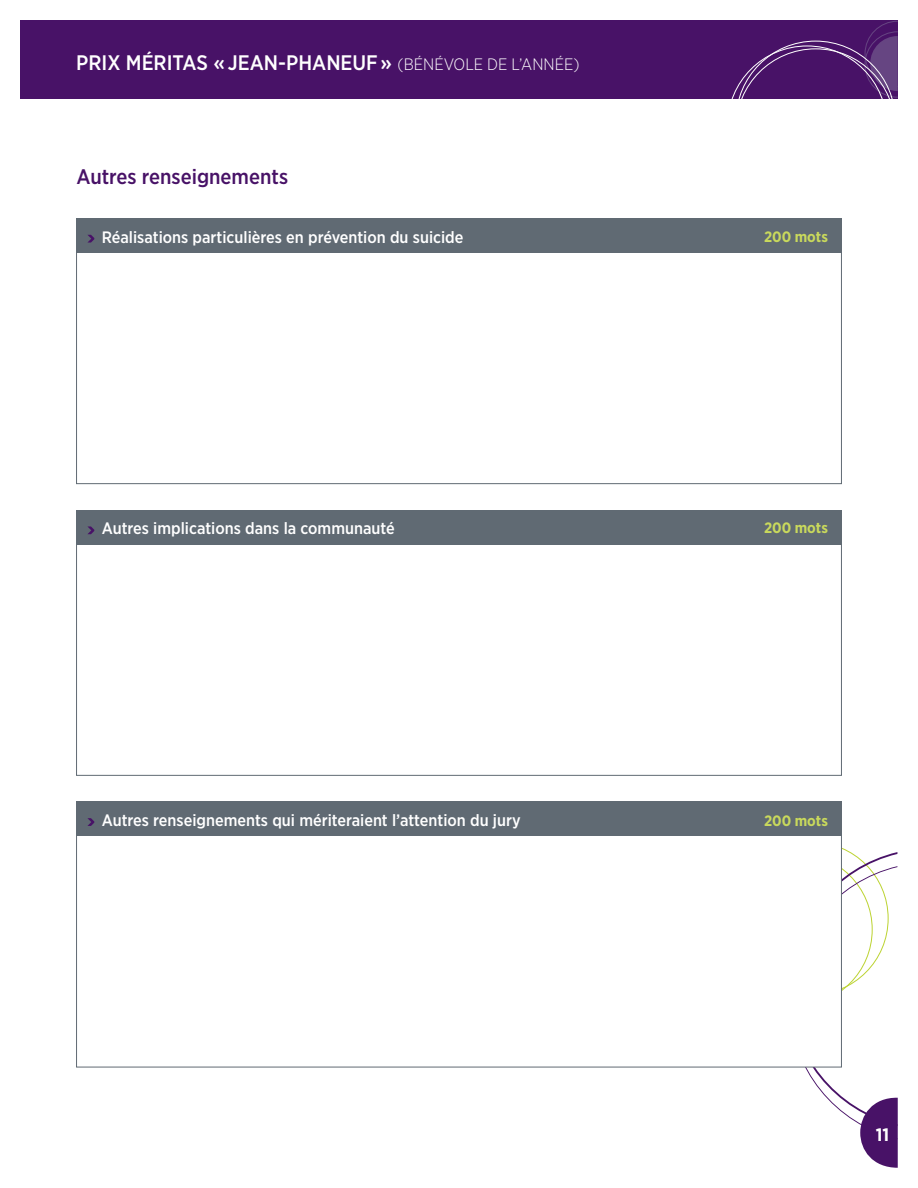
<style>
.page{position:relative;width:918px;height:1188px;background:#fff}
.page>*{position:absolute;margin:0;border:0;box-sizing:border-box;transform-origin:0 0}
.t1{font:500 21px "Gotham Narrow";color:#fff}
.t2{font:500 21px "Gotham Narrow";color:#481267}
.t3{font:700 18px "Gotham Narrow";color:#fff}
.t4{font:500 16.5px "Gotham Narrow";color:#fff}
.t5{font:700 15px "Gotham Narrow";color:#c9d95c}
.s1{font-weight:300;font-size:16.5px}
</style>
<div class="page">
<svg style="left:789px;top:852px;width:109px;height:316px"></svg>
<div style="left:20px;top:20px;width:878px;height:79px;background:#481267"></div>
<div style="left:76px;top:243px;width:766px;height:241px;background:#fff;border:1px solid #606a73"></div>
<div style="left:76px;top:219px;width:766px;height:34px;background:#606a73"></div>
<svg style="left:87px;top:235px;width:7px;height:8px"></svg>
<div style="left:76px;top:534px;width:766px;height:242px;background:#fff;border:1px solid #606a73"></div>
<div style="left:76px;top:510px;width:766px;height:34px;background:#606a73"></div>
<svg style="left:87px;top:526px;width:7px;height:8px"></svg>
<div style="left:76px;top:826px;width:766px;height:241px;background:#fff;border:1px solid #606a73"></div>
<div style="left:76px;top:802px;width:766px;height:34px;background:#606a73"></div>
<svg style="left:87px;top:818px;width:7px;height:8px"></svg>
<svg style="left:864px;top:21px;width:34px;height:77px"></svg>
<p class="t1" style="left:76px;top:49px;width:505px">Prix méritas « Jean-Phaneuf » <span class="s1">(BÉNÉVOLE DE L’ANNÉE)</span></p>
<p class="t2" style="left:76px;top:164px;width:213px">Autres renseignements</p>
<p class="t4" style="left:102px;top:226px;width:363px">Réalisations particulières en prévention du suicide</p>
<p class="t5" style="left:764px;top:227px;width:65px">200 mots</p>
<p class="t4" style="left:102px;top:518px;width:295px">Autres implications dans la communauté</p>
<p class="t5" style="left:764px;top:518px;width:65px">200 mots</p>
<p class="t4" style="left:102px;top:810px;width:420px">Autres renseignements qui mériteraient l’attention du jury</p>
<p class="t5" style="left:764px;top:811px;width:65px">200 mots</p>
<p class="t3" style="left:876px;top:1123px;width:15px">11</p>
</div>
